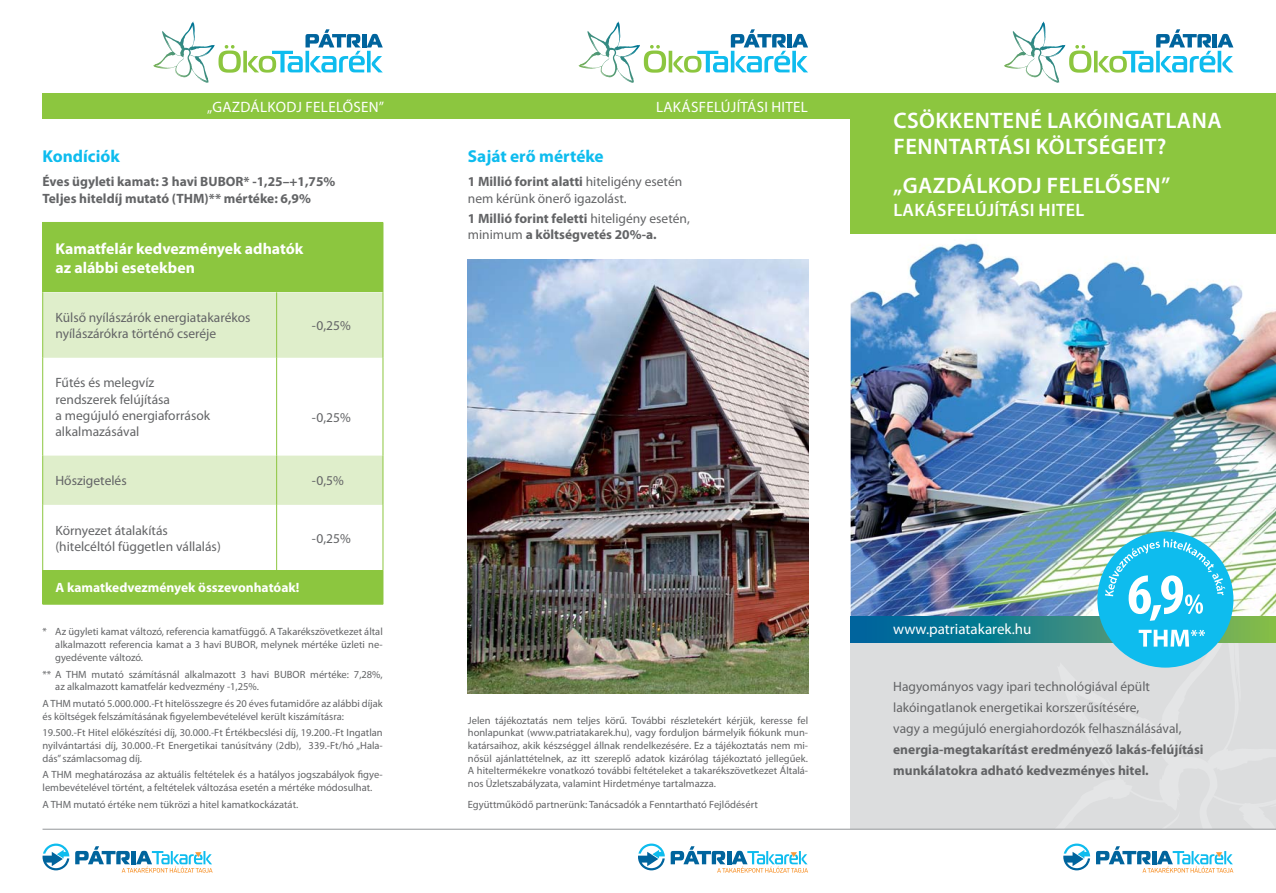
<style>
.page{position:relative;width:1276px;height:893px;background:#fff}
.page>*{position:absolute;margin:0;border:0;box-sizing:border-box;transform-origin:0 0}
.t1{font:600 22.5px/25.5px "Myriad Pro";letter-spacing:.02em;color:#fff}
.t2{font:600 18px "Myriad Pro";letter-spacing:.02em;color:#fff}
.t3{font:700 17.25px "Myriad Pro";color:#0ebcee}
.t4{font:700 15.75px/18.9px "Myriad Pro";color:#fff}
.t5{font:15px "Myriad Pro";letter-spacing:.02em;color:#fff}
.t6{font:15px "Myriad Pro";color:#fff}
.t7{font:13.5px/16.2px "Myriad Pro";color:#636466}
.t8{font:700 13.5px/16.2px "Myriad Pro";color:#636466}
.t9{font:700 13.5px "Myriad Pro";color:#fff}
.t10{font:10.5px/12.6px "Myriad Pro";color:#636466;text-align:justify}
.s1{font-weight:700}
.s2{font-weight:400}
</style>
<div class="page">
<div style="left:850px;top:639px;width:426px;height:190px;background:#dcddde"></div>
<img style="left:850px;top:242px;width:426px;height:375px">
<div style="left:850px;top:94px;width:426px;height:140px;background:#8cc63f"></div>
<svg style="left:850px;top:617px;width:426px;height:25px;background:#197d8a"></svg>
<svg style="left:1063px;top:843px;width:27px;height:27px"></svg>
<svg style="left:1096px;top:846px;width:137px;height:27px"></svg>
<svg style="left:1004px;top:21px;width:229px;height:56px"></svg>
<hr style="left:43px;top:829px;width:1233px;height:1px;background:#939598">
<svg style="left:43px;top:843px;width:26px;height:27px"></svg>
<svg style="left:75px;top:846px;width:138px;height:27px"></svg>
<svg style="left:638px;top:843px;width:170px;height:30px"></svg>
<div style="left:43px;top:94px;width:807px;height:25px;background:#8cc63f"></div>
<svg style="left:153px;top:21px;width:230px;height:56px"></svg>
<svg style="left:578px;top:21px;width:230px;height:56px"></svg>
<div style="left:43px;top:222px;width:340px;height:70px;background:#8cc63f"></div>
<svg style="left:43px;top:292px;width:340px;height:213px;fill:#dfeecb"></svg>
<div style="left:43px;top:570px;width:340px;height:34px;background:#8cc63f"></div>
<hr style="left:42px;top:223px;width:1px;height:69px;background:#8cc63f">
<hr style="left:383px;top:223px;width:1px;height:69px;background:#8cc63f">
<hr style="left:42px;top:292px;width:1px;height:66px;background:#8cc63f">
<hr style="left:383px;top:292px;width:1px;height:66px;background:#8cc63f">
<hr style="left:42px;top:358px;width:1px;height:98px;background:#8cc63f">
<hr style="left:383px;top:358px;width:1px;height:98px;background:#8cc63f">
<hr style="left:42px;top:456px;width:1px;height:49px;background:#8cc63f">
<hr style="left:383px;top:456px;width:1px;height:49px;background:#8cc63f">
<hr style="left:42px;top:505px;width:1px;height:65px;background:#8cc63f">
<hr style="left:383px;top:505px;width:1px;height:65px;background:#8cc63f">
<hr style="left:42px;top:570px;width:1px;height:34px;background:#8cc63f">
<hr style="left:383px;top:570px;width:1px;height:34px;background:#8cc63f">
<hr style="left:43px;top:604px;width:340px;height:1px;background:#8cc63f">
<hr style="left:276px;top:292px;width:1px;height:66px;background:#8cc63f">
<hr style="left:276px;top:358px;width:1px;height:98px;background:#8cc63f">
<hr style="left:276px;top:456px;width:1px;height:49px;background:#8cc63f">
<hr style="left:276px;top:505px;width:1px;height:65px;background:#8cc63f">
<img style="left:468px;top:259px;width:340px;height:434px">
<div style="left:1097px;top:531px;width:136px;height:137px;background:#0ebcee;border-radius:50%"></div>
<svg style="left:1105px;top:539px;width:127px;height:82px"></svg>
<svg style="left:1054px;top:630px;width:222px;height:199px"></svg>
<h3 class="t5" style="left:207px;top:101px;width:179px">„GAZDÁLKODJ FELELŐSEN”</h3>
<h3 class="t5" style="left:656px;top:101px;width:153px">LAKÁSFELÚJÍTÁSI HITEL</h3>
<h3 class="t3" style="left:43px;top:149px;width:79px">Kondíciók</h3>
<p class="t8" style="left:43px;top:175px;width:294px">Éves ügyleti kamat: 3 havi BUBOR* -1,25–+1,75%<br>Teljes hiteldíj mutató (THM)** mértéke: 6,9%</p>
<h3 class="t4" style="left:55px;top:241px;width:249px">Kamatfelár kedvezmények adhatók az alábbi esetekben</h3>
<p class="t7" style="left:55px;top:311px;width:197px">Külső nyílászárók energia takarékos nyílászárókra történő cseréje</p>
<p class="t7" style="left:312px;top:319px;width:41px">-0,25%</p>
<p class="t7" style="left:55px;top:376px;width:156px">Fűtés és melegvíz rendszerek felújítása<br>a megújuló energiaforrások alkalmazásával</p>
<p class="t7" style="left:312px;top:411px;width:41px">-0,25%</p>
<p class="t7" style="left:55px;top:474px;width:73px">Hőszigetelés</p>
<p class="t7" style="left:312px;top:474px;width:34px">-0,5%</p>
<p class="t7" style="left:55px;top:523px;width:167px">Környezet átalakítás (hitelcéltól független vállalás)</p>
<p class="t7" style="left:312px;top:531px;width:41px">-0,25%</p>
<p class="t9" style="left:55px;top:583px;width:245px">A kamatkedvezmények összevonhatóak!</p>
<p class="t10" style="left:55px;top:627px;width:329px;text-indent:-13px">* Az ügyleti kamat változó, referencia kamatfüggő. A Takarékszövetkezet által alkalmazott referencia kamat a 3 havi BUBOR, melynek mértéke üzleti ne&shy;gyedévente változó.</p>
<p class="t10" style="left:55px;top:669px;width:329px;text-indent:-13px">** A THM mutató számításnál alkalmazott 3 havi BUBOR mértéke: 7,28%, az alkalmazott kamatfelár kedvezmény -1,25%.</p>
<p class="t10" style="left:43px;top:698px;width:342px">A THM mutató 5.000.000.-Ft hitelösszegre és 20 éves futamidőre az alábbi díjak és költségek felszámításának figyelembevételével került kiszámításra:</p>
<p class="t10" style="left:43px;top:728px;width:342px">19.500.-Ft Hitel előkészítési díj, 30.000.-Ft Értékbecslési díj, 19.200.-Ft Ingatlan nyilvántartási díj, 30.000.-Ft Energetikai tanúsítvány (2db), 339.-Ft/hó „Hala&shy;dás” számlacsomag díj.</p>
<p class="t10" style="left:43px;top:770px;width:342px">A THM meghatározása az aktuális feltételek és a hatályos jogszabályok figye&shy;lembevételével történt, a feltételek változása esetén a mértéke módosulhat.</p>
<p class="t10" style="left:43px;top:799px;width:257px">A THM mutató értéke nem tükrözi a hitel kamatkockázatát.</p>
<h3 class="t3" style="left:468px;top:149px;width:137px">Saját erő mértéke</h3>
<p class="t7" style="left:468px;top:175px;width:216px"><span class="s1">1 Millió forint alatti</span> hiteligény esetén nem kérünk önerő igazolást.</p>
<p class="t8" style="left:468px;top:212px;width:223px">1 Millió forint feletti <span class="s2">hiteligény esetén, minimum</span> a költségvetés 20%-a.</p>
<p class="t10" style="left:468px;top:715px;width:342px">Jelen tájékoztatás nem teljes körű. További részletekért kérjük, keresse fel honlapunkat (www.patriatakarek.hu), vagy forduljon bármelyik fiókunk mun&shy;katársaihoz, akik készséggel állnak rendelkezésére. Ez a tájékoztatás nem mi&shy;nősül ajánlattételnek, az itt szereplő adatok kizárólag tájékoztató jellegűek.<br>A hiteltermékekre vonatkozó további feltételeket a takarékszövetkezet Általá&shy;nos Üzletszabályzata, valamint Hirdetménye tartalmazza.</p>
<p class="t10" style="left:468px;top:799px;width:291px">Együttműködő partnerünk: Tanácsadók a Fenntartható Fejlődésért</p>
<h1 class="t1" style="left:893px;top:110px;width:330px">CSÖKKENTENÉ LAKÓINGATLANA<br>FENNTARTÁSI KÖLTSÉGEIT?</h1>
<h1 class="t1" style="left:893px;top:175px;width:278px">„GAZDÁLKODJ FELELŐSEN”</h1>
<h2 class="t2" style="left:893px;top:203px;width:193px">LAKÁSFELÚJÍTÁSI HITEL</h2>
<h3 class="t6" style="left:893px;top:623px;width:140px">www.patriatakarek.hu</h3>
<p class="t7" style="left:893px;top:677px;width:290px;line-height:21px">Hagyományos vagy ipari technológiával épült lakóingatlanok energetikai korszerűsítésére,<br>vagy a megújuló energiahordozók felhasználásával,</p>
<p class="t8" style="left:893px;top:740px;width:312px;line-height:21px">energia-megtakarítást eredményező lakás-felújítási munkálatokra adható kedvezményes hitel.</p>
</div>
